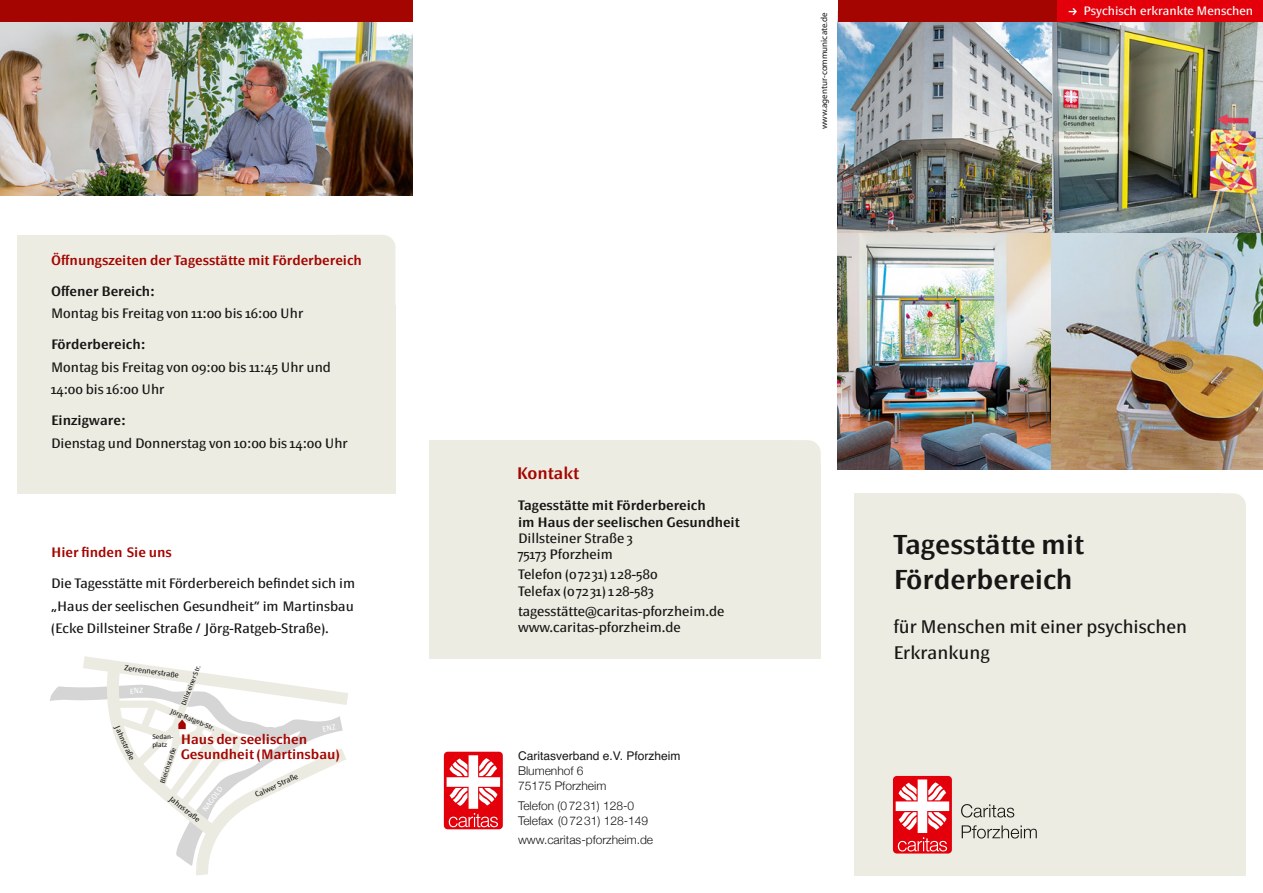
<style>
.page{position:relative;width:1263px;height:893px;background:#fff}
.page>*{position:absolute;margin:0;border:0;box-sizing:border-box;transform-origin:0 0}
.t1{font:600 27px/34.5px "Page Sans";color:#171615}
.t2{font:18px/25.5px "Page Sans";color:#171615}
.t3{font:600 16.5px "Page Sans";color:#a40500}
.t4{font:13.5px/16.2px "Page Sans";color:#171615}
.t5{font:600 13.5px/15px "Page Sans";color:#a40500}
.t6{font:600 13.5px/16.2px "Page Sans";color:#171615}
.t7{font:300 12px/15px "Helvetica Neue";color:#171615}
.t8{font:12px "Helvetica";color:#171615}
.t9{font:12px "Page Sans";color:#fff}
.t10{font:9px "Myriad";color:#171615}
.t11{font:7.35px "Page Sans";color:#171615}
.t12{font:7.35px "Page Sans";color:#fff}
.t13{font:6.6px/7.9px "Page Sans";color:#171615}
.s1{font-family:"FF Dingbests";font-size:13.05px}
</style>
<div class="page">
<img style="left:1051px;top:21px;width:212px;height:212px">
<img style="left:0;top:21px;width:412px;height:175px">
<div style="left:429px;top:440px;width:392px;height:219px;background:#edece2"></div>
<div style="left:794px;top:430px;width:34px;height:34px;background:#fff"></div>
<div style="left:751px;top:440px;width:70px;height:46px;background:#edece2;border-radius:13px"></div>
<div style="left:855px;top:493px;width:391px;height:383px;background:#edece2"></div>
<img style="left:838px;top:21px;width:213px;height:448px">
<div style="left:1221px;top:484px;width:35px;height:41px;background:#fff"></div>
<div style="left:1168px;top:493px;width:78px;height:58px;background:#edece2;border-radius:13px"></div>
<div style="left:838px;top:0;width:229px;height:21px;background:#a40500"></div>
<div style="left:0;top:0;width:412px;height:21px;background:#a40500"></div>
<div style="left:893px;top:776px;width:59px;height:77px;background:#e3000a;border-radius:4px"></div>
<svg style="left:896px;top:779px;width:53px;height:72px"></svg>
<svg style="left:961px;top:804px;width:53px;height:13px"></svg>
<svg style="left:962px;top:825px;width:75px;height:13px"></svg>
<div style="left:444px;top:752px;width:59px;height:77px;background:#e3000a;border-radius:4px"></div>
<svg style="left:447px;top:755px;width:53px;height:72px"></svg>
<div style="left:1058px;top:0;width:205px;height:21px;background:#e3000a"></div>
<svg style="left:50px;top:686px;width:20px;height:15px"></svg>
<div style="left:17px;top:235px;width:378px;height:258px;background:#edece2"></div>
<div style="left:365px;top:218px;width:39px;height:86px;background:#fff"></div>
<div style="left:324px;top:235px;width:71px;height:111px;background:#edece2;border-radius:13px"></div>
<img style="left:1051px;top:233px;width:212px;height:236px">
<svg style="left:70px;top:656px;width:278px;height:219px"></svg>
<p class="t5" style="left:51px;top:253px;width:312px">Öffnungszeiten der Tagesstätte mit Förderbereich</p>
<p class="t6" style="left:51px;top:283px;width:105px">Offener Bereich:</p>
<p class="t4" style="left:51px;top:306px;width:254px">Montag bis Freitag von 11:00 bis 16:00 Uhr</p>
<p class="t6" style="left:51px;top:337px;width:96px">Förderbereich:</p>
<p class="t4" style="left:51px;top:357px;width:282px;line-height:22.5px">Montag bis Freitag von 09:00 bis 11:45 Uhr und<br>14:00 bis 16:00 Uhr</p>
<p class="t6" style="left:51px;top:413px;width:76px">Einzigware:</p>
<p class="t4" style="left:51px;top:436px;width:298px">Dienstag und Donnerstag von 10:00 bis 14:00 Uhr</p>
<p class="t5" style="left:51px;top:546px;width:122px">Hier finden Sie uns</p>
<p class="t4" style="left:51px;top:573px;width:306px;line-height:22.5px;text-align:justify">Die Tagesstätte mit Förderbereich befindet sich im „Haus der seelischen Gesundheit” im Martinsbau (Ecke Dillsteiner Straße / Jörg-Ratgeb-Straße).</p>
<p class="t11" style="left:125px;top:664px;width:56px;rotate:8deg">Zerrennerstraße</p>
<p class="t12" style="left:130px;top:688px;width:15px">ENZ</p>
<p class="t13" style="left:180px;top:704px;width:44px;rotate:-69deg">Dillsteiner Str.</p>
<p class="t13" style="left:172px;top:708px;width:49px;rotate:22deg">Jörg-Ratgeb-Str.</p>
<p class="t13" style="left:152px;top:733px;width:22px">Sedan&shy;platz</p>
<p class="t11" style="left:120px;top:725px;width:38px;rotate:66deg">Jahnstraße</p>
<p class="t5" style="left:181px;top:733px;width:161px">Haus der seelischen<br>Gesundheit (Martinsbau)</p>
<p class="t13" style="left:159px;top:782px;width:39px;rotate:-72deg">Bleichstraße</p>
<p class="t11" style="left:254px;top:792px;width:48px;rotate:-24deg">Calwer Straße</p>
<p class="t12" style="left:201px;top:809px;width:30px;rotate:-53deg">NAGOLD</p>
<p class="t11" style="left:172px;top:795px;width:38px;rotate:39deg">Jahnstraße</p>
<p class="t10" style="left:821px;top:129px;width:118px;rotate:-90deg">www.agentur-communicate.de</p>
<p class="t9" style="left:1068px;top:6px;width:187px"><span class="s1">f</span> Psychisch erkrankte Menschen</p>
<p class="t3" style="left:517px;top:465px;width:64px">Kontakt</p>
<p class="t6" style="left:518px;top:498px;width:223px">Tagesstätte mit Förderbereich<br>im Haus der seelischen Gesundheit</p>
<p class="t4" style="left:518px;top:531px;width:116px">Dillsteiner Straße 3<br>75173 Pforzheim</p>
<p class="t4" style="left:518px;top:568px;width:141px">Telefon (0 72 31) 1 28-580<br>Telefax (0 72 31) 1 28-583</p>
<p class="t4" style="left:518px;top:604px;width:208px">tagesstätte@caritas-pforzheim.de www.caritas-pforzheim.de</p>
<p class="t8" style="left:518px;top:752px;width:164px">Caritasverband e.V. Pforzheim</p>
<p class="t7" style="left:518px;top:763px;width:90px">Blumenhof 6<br>75175 Pforzheim</p>
<p class="t7" style="left:518px;top:798px;width:132px">Telefon (0 72 31) 128-0<br>Telefax (0 72 31) 128-149</p>
<p class="t7" style="left:518px;top:832px;width:137px">www.caritas-pforzheim.de</p>
<h1 class="t1" style="left:893px;top:529px;width:192px">Tagesstätte mit<br>Förderbereich</h1>
<h2 class="t2" style="left:893px;top:615px;width:295px">für Menschen mit einer psychischen<br>Erkrankung</h2>
</div>
